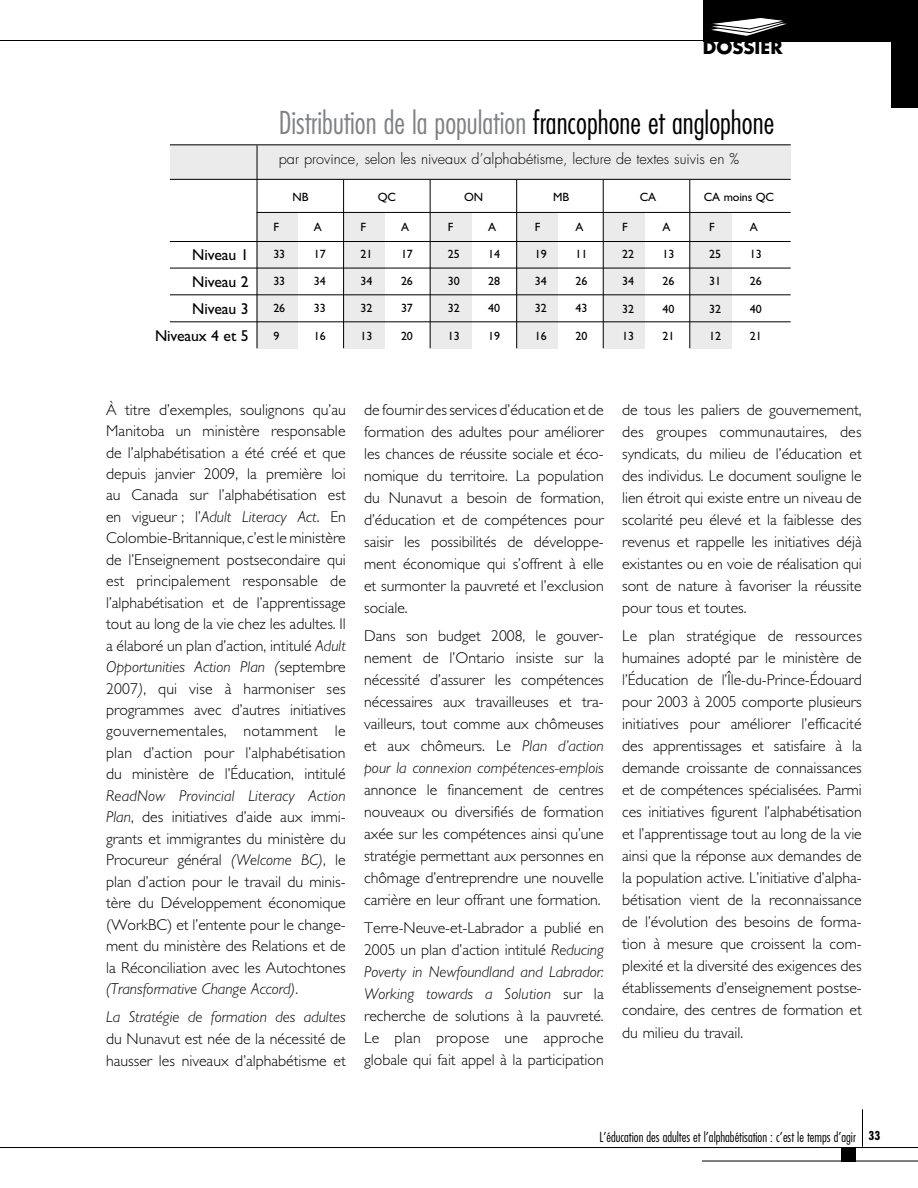
<style>
.page{position:relative;width:918px;height:1188px;background:#fff}
.page>*{position:absolute;margin:0;border:0;box-sizing:border-box;transform-origin:0 0}
.t1{font:300 condensed 30.75px "Futura";color:#808285}
.t2{font:700 18px "Futura";color:#000}
.t3{font:300 15.75px/22px "Gill Sans";color:#000;text-align:justify}
.t4{font:15.75px/27.2px "Gill Sans";letter-spacing:-.01em;color:#000;text-align:right}
.t5{font:italic 300 15.75px "Gill Sans";color:#000}
.t6{font:300 14.55px "Futura";color:#000}
.t7{font:300 condensed 13.5px "Futura";color:#000}
.t8{font:12px "Gill Sans";letter-spacing:-.01em;color:#000}
.s1{color:#000}
.s2{font-style:italic}
</style>
<div class="page">
<hr style="left:0;top:1147px;width:918px;height:1px;background:#000">
<hr style="left:862px;top:1109px;width:1px;height:38px;background:#000">
<div style="left:170px;top:145px;width:621px;height:35px;background:#ebebec"></div>
<div style="left:257px;top:212px;width:41px;height:137px;background:#ebebec"></div>
<div style="left:343px;top:212px;width:42px;height:137px;background:#ebebec"></div>
<div style="left:430px;top:212px;width:41px;height:137px;background:#ebebec"></div>
<div style="left:516px;top:212px;width:41px;height:137px;background:#ebebec"></div>
<div style="left:603px;top:212px;width:42px;height:137px;background:#ebebec"></div>
<div style="left:690px;top:212px;width:41px;height:137px;background:#ebebec"></div>
<hr style="left:170px;top:144px;width:621px;height:1px;background:#000">
<hr style="left:170px;top:179px;width:621px;height:1px;background:#000">
<hr style="left:170px;top:241px;width:621px;height:1px;background:#000">
<hr style="left:170px;top:268px;width:621px;height:1px;background:#000">
<hr style="left:170px;top:294px;width:621px;height:1px;background:#000">
<hr style="left:170px;top:321px;width:621px;height:1px;background:#000">
<hr style="left:257px;top:212px;width:534px;height:1px;background:#000">
<hr style="left:257px;top:145px;width:1px;height:203px;background:#000">
<hr style="left:343px;top:180px;width:1px;height:168px;background:#000">
<hr style="left:430px;top:180px;width:1px;height:168px;background:#000">
<hr style="left:516px;top:180px;width:1px;height:168px;background:#000">
<hr style="left:603px;top:180px;width:1px;height:168px;background:#000">
<hr style="left:689px;top:180px;width:1px;height:168px;background:#000">
<div style="left:891px;top:0;width:27px;height:108px;background:#000"></div>
<div style="left:704px;top:0;width:214px;height:41px;background:#000"></div>
<hr style="left:0;top:40px;width:918px;height:1px;background:#000">
<svg style="left:710px;top:17px;width:77px;height:19px"></svg>
<hr style="left:702px;top:1161px;width:216px;height:1px;background:#000">
<div style="left:842px;top:1148px;width:14px;height:14px;background:#000"></div>
<h4 class="t2" style="left:703px;top:34px;width:81px">DOSSIER</h4>
<p class="t1" style="left:279px;top:104px;width:497px">Distribution de la population <span class="s1">francophone et anglophone</span></p>
<p class="t6" style="left:279px;top:149px;width:462px">par province, selon les niveaux d’alphabétisme, lecture de textes suivis en %</p>
<p class="t8" style="left:292px;top:190px;width:18px">NB</p>
<p class="t8" style="left:378px;top:190px;width:20px">QC</p>
<p class="t8" style="left:464px;top:190px;width:21px">ON</p>
<p class="t8" style="left:553px;top:190px;width:18px">MB</p>
<p class="t8" style="left:640px;top:190px;width:18px">CA</p>
<p class="t8" style="left:704px;top:190px;width:72px">CA moins QC</p>
<p class="t8" style="left:273px;top:220px;width:7px">F</p>
<p class="t8" style="left:314px;top:220px;width:10px">A</p>
<p class="t8" style="left:361px;top:220px;width:7px">F</p>
<p class="t8" style="left:401px;top:220px;width:10px">A</p>
<p class="t8" style="left:448px;top:220px;width:7px">F</p>
<p class="t8" style="left:488px;top:220px;width:10px">A</p>
<p class="t8" style="left:535px;top:220px;width:7px">F</p>
<p class="t8" style="left:575px;top:220px;width:10px">A</p>
<p class="t8" style="left:622px;top:220px;width:7px">F</p>
<p class="t8" style="left:663px;top:220px;width:10px">A</p>
<p class="t8" style="left:709px;top:220px;width:7px">F</p>
<p class="t8" style="left:750px;top:220px;width:10px">A</p>
<p class="t4" style="left:192px;top:241px;width:58px">Niveau 1</p>
<p class="t8" style="left:273px;top:247px;width:13px">33</p>
<p class="t8" style="left:314px;top:247px;width:13px">17</p>
<p class="t8" style="left:361px;top:247px;width:13px">21</p>
<p class="t8" style="left:401px;top:247px;width:13px">17</p>
<p class="t8" style="left:448px;top:247px;width:13px">25</p>
<p class="t8" style="left:488px;top:247px;width:13px">14</p>
<p class="t8" style="left:535px;top:247px;width:13px">19</p>
<p class="t8" style="left:575px;top:247px;width:13px">11</p>
<p class="t8" style="left:622px;top:247px;width:13px">22</p>
<p class="t8" style="left:663px;top:247px;width:13px">13</p>
<p class="t8" style="left:709px;top:247px;width:13px">25</p>
<p class="t8" style="left:750px;top:247px;width:13px">13</p>
<p class="t4" style="left:192px;top:268px;width:58px">Niveau 2</p>
<p class="t8" style="left:273px;top:274px;width:13px">33</p>
<p class="t8" style="left:314px;top:274px;width:13px">34</p>
<p class="t8" style="left:361px;top:274px;width:13px">34</p>
<p class="t8" style="left:401px;top:274px;width:13px">26</p>
<p class="t8" style="left:448px;top:274px;width:13px">30</p>
<p class="t8" style="left:488px;top:274px;width:13px">28</p>
<p class="t8" style="left:535px;top:274px;width:13px">34</p>
<p class="t8" style="left:575px;top:274px;width:13px">26</p>
<p class="t8" style="left:622px;top:274px;width:13px">34</p>
<p class="t8" style="left:663px;top:274px;width:13px">26</p>
<p class="t8" style="left:709px;top:274px;width:13px">31</p>
<p class="t8" style="left:750px;top:274px;width:13px">26</p>
<p class="t4" style="left:155px;top:295px;width:95px">Niveau 3<br>Niveaux 4 et 5</p>
<p class="t8" style="left:273px;top:301px;width:13px">26</p>
<p class="t8" style="left:314px;top:301px;width:13px">33</p>
<p class="t8" style="left:361px;top:302px;width:13px">32</p>
<p class="t8" style="left:401px;top:302px;width:13px">37</p>
<p class="t8" style="left:448px;top:302px;width:13px">32</p>
<p class="t8" style="left:488px;top:302px;width:13px">40</p>
<p class="t8" style="left:535px;top:302px;width:13px">32</p>
<p class="t8" style="left:575px;top:302px;width:13px">43</p>
<p class="t8" style="left:622px;top:302px;width:13px">32</p>
<p class="t8" style="left:663px;top:302px;width:13px">40</p>
<p class="t8" style="left:709px;top:302px;width:13px">32</p>
<p class="t8" style="left:750px;top:302px;width:13px">40</p>
<p class="t8" style="left:273px;top:329px;width:7px">9</p>
<p class="t8" style="left:314px;top:329px;width:13px">16</p>
<p class="t8" style="left:361px;top:329px;width:13px">13</p>
<p class="t8" style="left:401px;top:329px;width:13px">20</p>
<p class="t8" style="left:448px;top:329px;width:13px">13</p>
<p class="t8" style="left:488px;top:329px;width:13px">19</p>
<p class="t8" style="left:535px;top:329px;width:13px">16</p>
<p class="t8" style="left:575px;top:329px;width:13px">20</p>
<p class="t8" style="left:622px;top:329px;width:13px">13</p>
<p class="t8" style="left:663px;top:329px;width:13px">21</p>
<p class="t8" style="left:709px;top:329px;width:13px">12</p>
<p class="t8" style="left:750px;top:329px;width:13px">21</p>
<p class="t3" style="left:106px;top:399px;width:241px;line-height:21.5px">À titre d’exemples, soulignons qu’au Manitoba un ministère responsable de l’alphabétisation a été créé et que depuis janvier 2009, la première loi au Canada sur l’alphabétisation est en vigueur ; l’<span class="s2">Adult Literacy Act</span>. En Colombie-Britannique, c’est le ministère de l’Enseignement postsecondaire qui est principalement responsable de l’alphabétisation et de l’apprentissage tout au long de la vie chez les adultes. Il a élaboré un plan d’action, intitulé <span class="s2">Adult Opportunities Action Plan (</span>septembre 2007<span class="s2">)</span>, qui vise à harmoniser ses programmes avec d’autres initiatives gouvernementales, notamment le plan d’action pour l’alphabétisation du ministère de l’Éducation, intitulé</p>
<p class="t3" style="left:106px;top:785px;width:241px;line-height:21.5px"><span class="s2">ReadNow Provincial Literacy Action Plan</span>, des initiatives d’aide aux immi&shy;grants et immigrantes du ministère du Procureur général <span class="s2">(Welcome BC)</span>, le plan d’action pour le travail du minis&shy;tère du Développement économique (WorkBC) et l’entente pour le change&shy;ment du ministère des Relations et de la Réconciliation avec les Autochtones <span class="s2">(Transformative Change Accord)</span>.</p>
<p class="t5" style="left:106px;top:1008px;width:241px">La Stratégie de formation des adultes</p>
<p class="t3" style="left:106px;top:1028px;width:241px">du Nunavut est née de la nécessité de hausser les niveaux d’alphabétisme et</p>
<p class="t3" style="left:364px;top:399px;width:241px">de fournir des services d’éducation et de formation des adultes pour améliorer les chances de réussite sociale et éco&shy;nomique du territoire. La population du Nunavut a besoin de formation, d’éducation et de compétences pour saisir les possibilités de développe&shy;ment économique qui s’offrent à elle et surmonter la pauvreté et l’exclusion sociale.</p>
<p class="t3" style="left:364px;top:625px;width:241px">Dans son budget 2008, le gouver&shy;nement de l’Ontario insiste sur la nécessité d’assurer les compétences nécessaires aux travailleuses et tra&shy;vailleurs, tout comme aux chômeuses et aux chômeurs. Le <span class="s2">Plan d’action pour la connexion compétences-emplois</span></p>
<p class="t3" style="left:364px;top:779px;width:241px">annonce le financement de centres nouveaux ou diversifiés de formation axée sur les compétences ainsi qu’une stratégie permettant aux personnes en chômage d’entreprendre une nouvelle carrière en leur offrant une formation.</p>
<p class="t3" style="left:364px;top:917px;width:241px">Terre-Neuve-et-Labrador a publié en 2005 un plan d’action intitulé <span class="s2">Reducing Poverty in Newfoundland and Labrador:<br>Working towards a Solution</span> sur la recherche de solutions à la pauvreté.<br>Le plan propose une approche globale qui fait appel à la participation</p>
<p class="t3" style="left:622px;top:399px;width:241px">de tous les paliers de gouvernement, des groupes communautaires, des syndicats, du milieu de l’éducation et des individus. Le document souligne le lien étroit qui existe entre un niveau de scolarité peu élevé et la faiblesse des revenus et rappelle les initiatives déjà existantes ou en voie de réalisation qui sont de nature à favoriser la réussite pour tous et toutes.</p>
<p class="t3" style="left:622px;top:625px;width:241px">Le plan stratégique de ressources humaines adopté par le ministère de l’Éducation de l’Île-du-Prince-Édouard pour 2003 à 2005 comporte plusieurs initiatives pour améliorer l’efficacité des apprentissages et satisfaire à la demande croissante de connaissances et de compétences spécialisées. Parmi ces initiatives figurent l’alphabétisation et l’apprentissage tout au long de la vie ainsi que la réponse aux demandes de la population active. L’initiative d’alpha&shy;bétisation vient de la reconnaissance de l’évolution des besoins de forma&shy;tion à mesure que croissent la com&shy;plexité et la diversité des exigences des établissements d’enseignement postse&shy;condaire, des centres de formation et du milieu du travail.</p>
<p class="t7" style="left:599px;top:1129px;width:282px">L’éducation des adultes et l’alphabétisation : c’est le temps d’agir <sup>33</sup></p>
</div>
